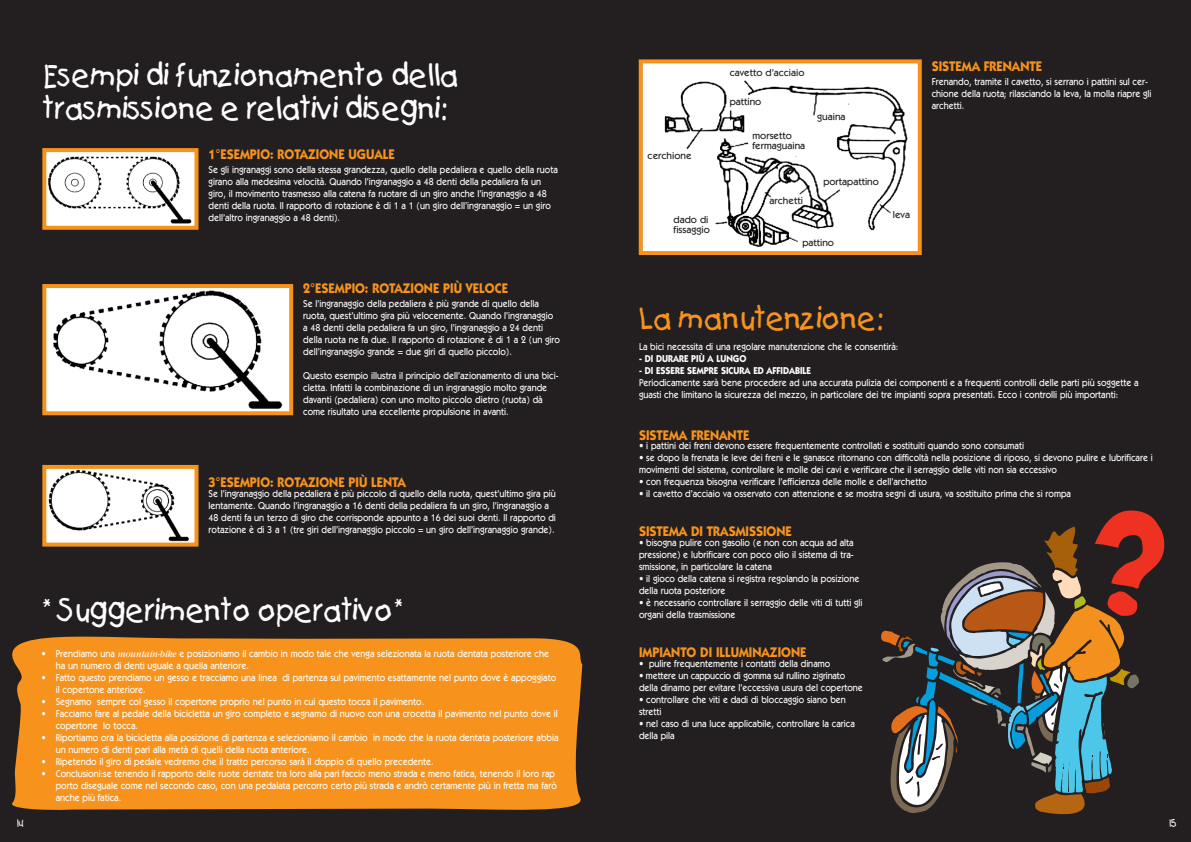
<style>
.page{position:relative;width:1191px;height:842px;background:#fff}
.page>*{position:absolute;margin:0;border:0;box-sizing:border-box;transform-origin:0 0}
.t1{font:30px/33px "Kids";color:#fff;scale:.9 1}
.t2{font:30px "Kids";color:#f7931d;scale:.9 1}
.t3{font:700 14px "Itc Kabel";color:#f7931d;scale:.9 1}
.t4{font:500 10px/12px "Itc Kabel";color:#fff;scale:.9 1}
.t5{font:500 10px/10px "Itc Kabel";color:#231f20}
.t6{font:700 10px "Itc Kabel";color:#fff;scale:.9 1}
.t7{font:10px "Kids";color:#fff;scale:.9 1}
.s1{font-family:"Garamond";font-weight:400;font-style:italic}
</style>
<div class="page">
<div style="left:0;top:1px;width:595px;height:841px;background:#231f20"></div>
<div style="left:12px;top:636px;width:571px;height:174px;background:#f7931d"></div>
<img style="left:47px;top:153px;width:146px;height:72px">
<div style="left:42px;top:148px;width:156px;height:82px;border:4px solid #f7931d"></div>
<img style="left:47px;top:289px;width:239px;height:121px">
<div style="left:42px;top:284px;width:251px;height:131px;border:4px solid #f7931d"></div>
<img style="left:47px;top:470px;width:143px;height:72px">
<div style="left:42px;top:465px;width:156px;height:82px;border:4px solid #f7931d"></div>
<div style="left:595px;top:1px;width:595px;height:841px;background:#231f20"></div>
<img style="left:644px;top:64px;width:272px;height:186px">
<div style="left:639px;top:59px;width:282px;height:196px;border:4px solid #f7931d"></div>
<div style="left:729px;top:68px;width:95px;height:12px;background:#fff"></div>
<div style="left:729px;top:97px;width:36px;height:12px;background:#fff"></div>
<div style="left:816px;top:112px;width:33px;height:12px;background:#fff"></div>
<div style="left:643px;top:150px;width:54px;height:12px;background:#fff"></div>
<div style="left:891px;top:210px;width:23px;height:11px;background:#fff"></div>
<div style="left:751px;top:131px;width:63px;height:24px;background:#fff"></div>
<div style="left:775px;top:195px;width:28px;height:10px;background:#fff"></div>
<div style="left:768px;top:198px;width:12px;height:9px;background:#fff"></div>
<div style="left:801px;top:238px;width:47px;height:11px;background:#fff"></div>
<div style="left:822px;top:177px;width:62px;height:12px;background:#fff"></div>
<div style="left:649px;top:216px;width:24px;height:23px;background:#fff"></div>
<div style="left:672px;top:215px;width:42px;height:24px;background:#fff"></div>
<svg style="left:881px;top:510px;width:284px;height:305px"></svg>
<h1 class="t1" style="left:44px;top:61px;width:463px">Esempi di funzionamento della trasmissione e relativi disegni:</h1>
<h2 class="t3" style="left:208px;top:149px;width:208px">1°ESEMPIO: ROTAZIONE UGUALE</h2>
<p class="t4" style="left:208px;top:164px;width:390px">Se gli ingranaggi sono della stessa grandezza, quello della pedaliera e quello della ruota girano alla medesima velocità. Quando l’ingranaggio a 48 denti della pedaliera fa un giro, il movimento trasmesso alla catena fa ruotare di un giro anche l’ingranaggio a 48 denti della ruota. Il rapporto di rotazione è di 1 a 1 (un giro dell’ingranaggio = un giro dell’altro ingranaggio a 48 denti).</p>
<h2 class="t3" style="left:303px;top:283px;width:229px">2°ESEMPIO: ROTAZIONE PIÙ VELOCE</h2>
<p class="t4" style="left:303px;top:299px;width:287px">Se l’ingranaggio della pedaliera è più grande di quello della ruota, quest’ultimo gira più velocemente. Quando l’ingranaggio a 48 denti della pedaliera fa un giro, l’ingranaggio a 24 denti della ruota ne fa due. Il rapporto di rotazione è di 1 a 2 (un giro dell’ingranaggio grande = due giri di quello piccolo).</p>
<p class="t4" style="left:303px;top:371px;width:285px">Questo esempio illustra il principio dell’azionamento di una bici&shy;cletta. Infatti la combinazione di un ingranaggio molto grande davanti (pedaliera) con uno molto piccolo dietro (ruota) dà come risultato una eccellente propulsione in avanti.</p>
<h2 class="t3" style="left:208px;top:477px;width:221px">3°ESEMPIO: ROTAZIONE PIÙ LENTA</h2>
<p class="t4" style="left:208px;top:488px;width:387px">Se l’ingranaggio della pedaliera è più piccolo di quello della ruota, quest’ultimo gira più lentamente. Quando l’ingranaggio a 16 denti della pedaliera fa un giro, l’ingranaggio a 48 denti fa un terzo di giro che corrisponde appunto a 16 dei suoi denti. Il rapporto di rotazione è di 3 a 1 (tre giri dell’ingranaggio piccolo = un giro dell’ingranaggio grande).</p>
<p class="t7" style="left:16px;top:819px;width:10px">14</p>
<h1 class="t1" style="left:42px;top:596px;width:402px">* Suggerimento operativo*</h1>
<p class="t4" style="left:56px;top:648px;width:549px;line-height:12.3px;text-indent:-14px">• Prendiamo una <span class="s1">mountain-bike</span> e posizioniamo il cambio in modo tale che venga selezionata la ruota dentata posteriore che ha un numero di denti uguale a quella anteriore.</p>
<p class="t4" style="left:56px;top:673px;width:557px;text-indent:-14px">• Fatto questo prendiamo un gesso e tracciamo una linea di partenza sul pavimento esattamente nel punto dove è appoggiato il copertone anteriore.</p>
<p class="t4" style="left:42px;top:697px;width:426px">• Segnamo sempre col gesso il copertone proprio nel punto in cui questo tocca il pavimento.</p>
<p class="t4" style="left:56px;top:709px;width:559px;text-indent:-14px">• Facciamo fare al pedale della bicicletta un giro completo e segnamo di nuovo con una crocetta il pavimento nel punto dove il copertone lo tocca.</p>
<p class="t4" style="left:56px;top:733px;width:560px;text-indent:-14px">• Riportiamo ora la bicicletta alla posizione di partenza e selezioniamo il cambio in modo che la ruota dentata posteriore abbia un numero di denti pari alla metà di quelli della ruota anteriore.</p>
<p class="t4" style="left:42px;top:757px;width:437px">• Ripetendo il giro di pedale vedremo che il tratto percorso sarà il doppio di quello precedente.</p>
<p class="t4" style="left:56px;top:769px;width:558px;text-indent:-14px">• Conclusioni:se tenendo il rapporto delle ruote dentate tra loro alla pari faccio meno strada e meno fatica, tenendo il loro rap porto diseguale come nel secondo caso, con una pedalata percorro certo più strada e andrò certamente più in fretta ma farò anche più fatica.</p>
<p class="t5" style="left:647px;top:151px;width:45px">cerchione</p>
<p class="t5" style="left:673px;top:215px;width:38px">dado di fissaggio</p>
<p class="t5" style="left:730px;top:69px;width:76px">cavetto d’acciaio</p>
<p class="t5" style="left:730px;top:98px;width:33px">pattino</p>
<p class="t5" style="left:752px;top:131px;width:54px">morsetto fermaguaina</p>
<p class="t5" style="left:769px;top:196px;width:35px">archetti</p>
<p class="t5" style="left:817px;top:113px;width:30px">guaina</p>
<p class="t5" style="left:823px;top:178px;width:57px">portapattino</p>
<p class="t5" style="left:802px;top:238px;width:33px">pattino</p>
<p class="t5" style="left:892px;top:210px;width:19px">leva</p>
<h2 class="t3" style="left:931px;top:61px;width:124px">SISTEMA FRENANTE</h2>
<p class="t4" style="left:931px;top:76px;width:246px">Frenando, tramite il cavetto, si serrano i pattini sul cer&shy;chione della ruota; rilasciando la leva, la molla riapre gli archetti.</p>
<h1 class="t2" style="left:639px;top:306px;width:270px">La manutenzione:</h1>
<p class="t4" style="left:639px;top:341px;width:290px">La bici necessita di una regolare manutenzione che le consentirà:</p>
<p class="t6" style="left:639px;top:354px;width:121px">- DI DURARE PIÙ A LUNGO</p>
<p class="t6" style="left:639px;top:366px;width:193px">- DI ESSERE SEMPRE SICURA ED AFFIDABILE</p>
<p class="t4" style="left:639px;top:377px;width:557px">Periodicamente sarà bene procedere ad una accurata pulizia dei componenti e a frequenti controlli delle parti più soggette a guasti che limitano la sicurezza del mezzo, in particolare dei tre impianti sopra presentati. Ecco i controlli più importanti:</p>
<h2 class="t3" style="left:639px;top:430px;width:124px">SISTEMA FRENANTE</h2>
<p class="t4" style="left:639px;top:441px;width:429px">• i pattini dei freni devono essere frequentemente controllati e sostituiti quando sono consumati</p>
<p class="t4" style="left:639px;top:453px;width:572px">• se dopo la frenata le leve dei freni e le ganasce ritornano con difficoltà nella posizione di riposo, si devono pulire e lubrificare i movimenti del sistema, controllare le molle dei cavi e verificare che il serraggio delle viti non sia eccessivo</p>
<p class="t4" style="left:639px;top:477px;width:321px">• con frequenza bisogna verificare l’efficienza delle molle e dell’archetto</p>
<p class="t4" style="left:639px;top:489px;width:481px">• il cavetto d’acciaio va osservato con attenzione e se mostra segni di usura, va sostituito prima che si rompa</p>
<h2 class="t3" style="left:639px;top:526px;width:171px">SISTEMA DI TRASMISSIONE</h2>
<p class="t4" style="left:639px;top:537px;width:240px;text-align:justify">• bisogna pulire con gasolio (e non con acqua ad alta pressione) e lubrificare con poco olio il sistema di tra&shy;smissione, in particolare la catena</p>
<p class="t4" style="left:639px;top:573px;width:246px">• il gioco della catena si registra regolando la posizione della ruota posteriore</p>
<p class="t4" style="left:639px;top:597px;width:250px">• è necessario controllare il serraggio delle viti di tutti gli organi della trasmissione</p>
<h2 class="t3" style="left:639px;top:647px;width:187px">IMPIANTO DI ILLUMINAZIONE</h2>
<p class="t4" style="left:639px;top:658px;width:214px">• pulire frequentemente i contatti della dinamo</p>
<p class="t4" style="left:639px;top:670px;width:250px">• mettere un cappuccio di gomma sul rullino zigrinato della dinamo per evitare l’eccessiva usura del copertone</p>
<p class="t4" style="left:639px;top:694px;width:231px">• controllare che viti e dadi di bloccaggio siano ben stretti</p>
<p class="t4" style="left:639px;top:718px;width:241px">• nel caso di una luce applicabile, controllare la carica della pila</p>
<p class="t7" style="left:1168px;top:819px;width:11px">15</p>
</div>
